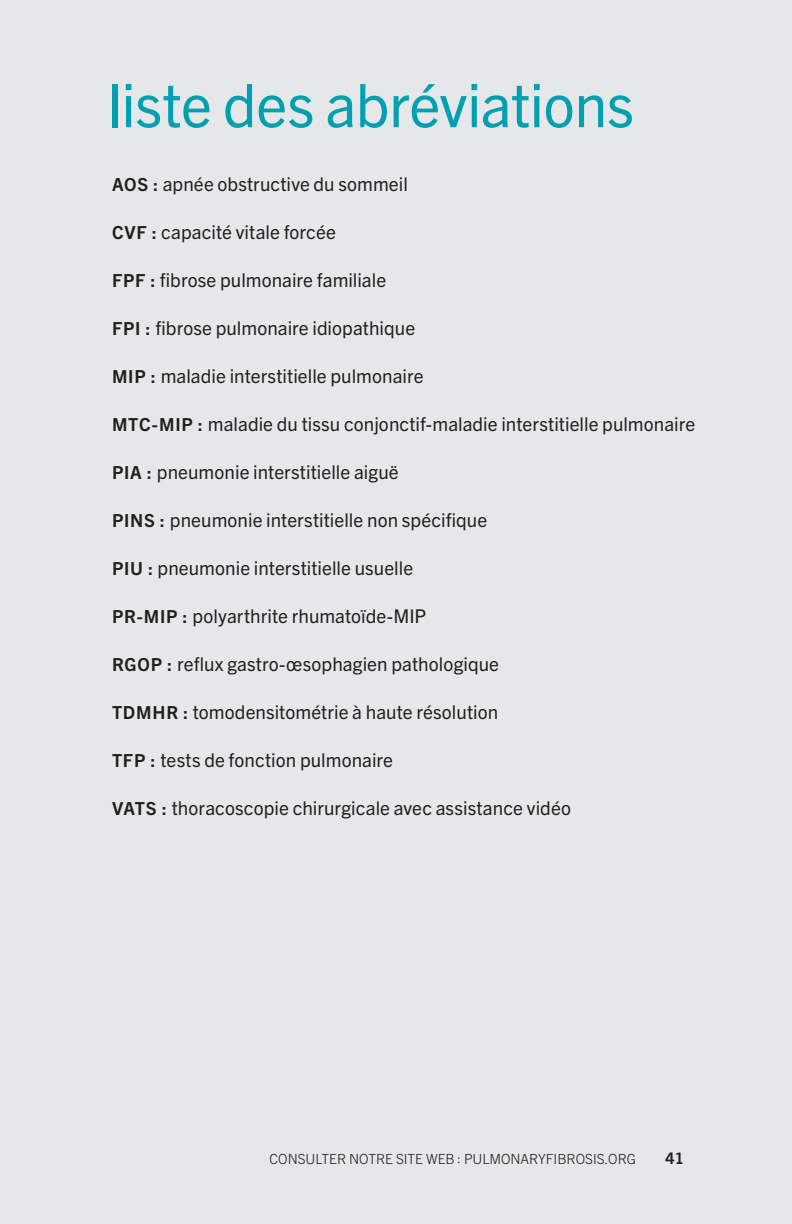
<style>
.page{position:relative;width:792px;height:1224px;background:#e6e7e9}
.page>*{position:absolute;margin:0;border:0;box-sizing:border-box;transform-origin:0 0}
.t1{font:60px "Trade Gothic Next LT Pro";letter-spacing:-.01em;color:#00a0b0}
.t2{font:19px "Trade Gothic Next LT Pro";letter-spacing:.005em;color:#231f20}
.t3{font:700 16px "Trade Gothic Next LT Pro";color:#231f20}
.t4{font:300 14px "Trade Gothic Next LT Pro";color:#231f20}
.s1{font-weight:700;font-size:18px}
</style>
<div class="page">
<h1 class="t1" style="left:108px;top:64px;width:527px">liste des abréviations</h1>
<p class="t2" style="left:112px;top:171px;width:297px"><span class="s1">AOS :</span> apnée obstructive du sommeil</p>
<p class="t2" style="left:112px;top:219px;width:226px"><span class="s1">CVF :</span> capacité vitale forcée</p>
<p class="t2" style="left:112px;top:267px;width:276px"><span class="s1">FPF :</span> fibrose pulmonaire familiale</p>
<p class="t2" style="left:112px;top:315px;width:305px"><span class="s1">FPI :</span> fibrose pulmonaire idiopathique</p>
<p class="t2" style="left:112px;top:363px;width:313px"><span class="s1">MIP :</span> maladie interstitielle pulmonaire</p>
<p class="t2" style="left:112px;top:411px;width:585px"><span class="s1">MTC-MIP :</span> maladie du tissu conjonctif-maladie interstitielle pulmonaire</p>
<p class="t2" style="left:112px;top:459px;width:288px"><span class="s1">PIA :</span> pneumonie interstitielle aiguë</p>
<p class="t2" style="left:112px;top:507px;width:377px"><span class="s1">PINS :</span> pneumonie interstitielle non spécifique</p>
<p class="t2" style="left:112px;top:555px;width:303px"><span class="s1">PIU :</span> pneumonie interstitielle usuelle</p>
<p class="t2" style="left:112px;top:603px;width:316px"><span class="s1">PR-MIP :</span> polyarthrite rhumatoïde-MIP</p>
<p class="t2" style="left:112px;top:651px;width:389px"><span class="s1">RGOP :</span> reflux gastro-œsophagien pathologique</p>
<p class="t2" style="left:112px;top:699px;width:388px"><span class="s1">TDMHR :</span> tomodensitométrie à haute résolution</p>
<p class="t2" style="left:112px;top:747px;width:283px"><span class="s1">TFP :</span> tests de fonction pulmonaire</p>
<p class="t2" style="left:112px;top:795px;width:461px"><span class="s1">VATS :</span> thoracoscopie chirurgicale avec assistance vidéo</p>
<p class="t4" style="left:270px;top:1149px;width:368px">CONSULTER NOTRE SITE WEB : PULMONARYFIBROSIS.ORG</p>
<p class="t3" style="left:666px;top:1147px;width:20px">41</p>
</div>
